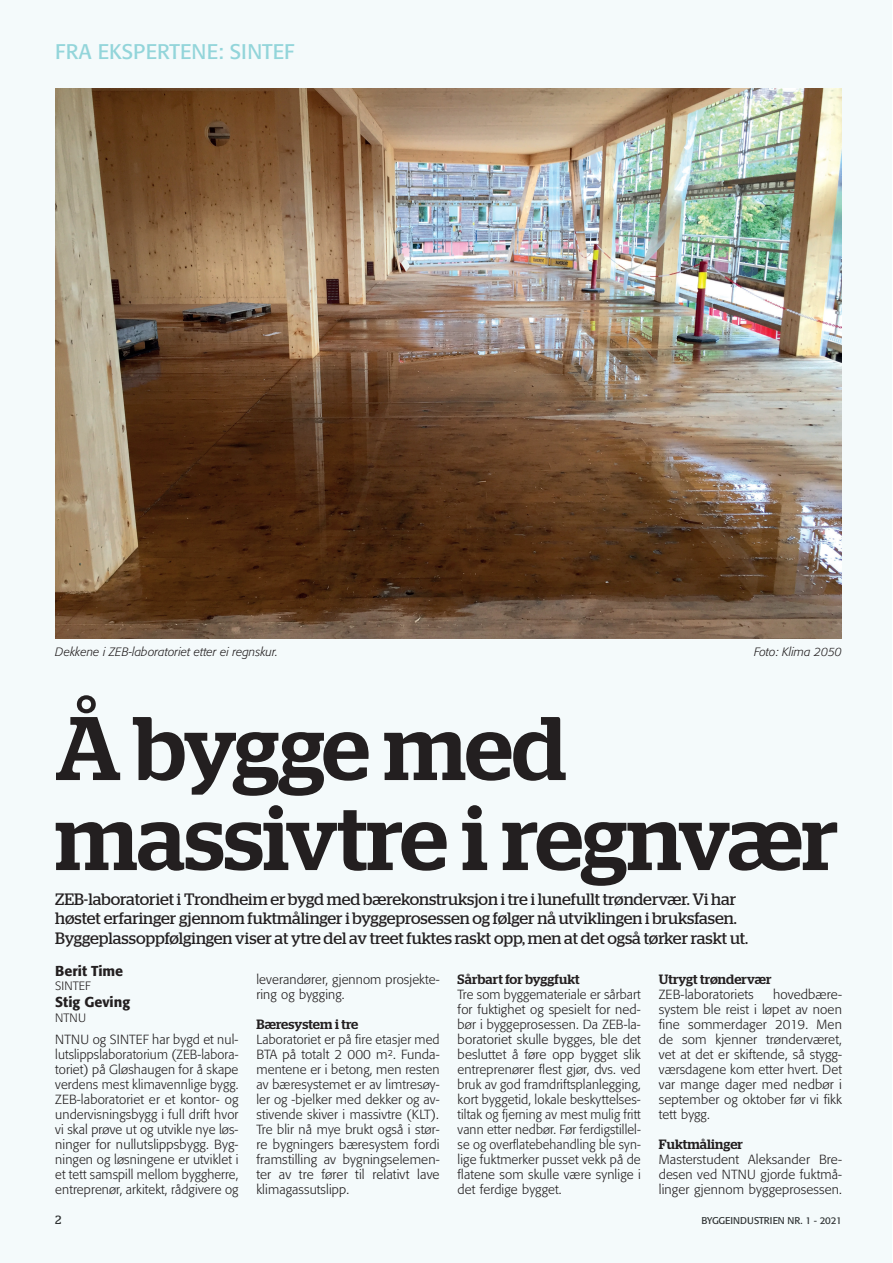
<style>
.page{position:relative;width:893px;height:1263px;background:#fff}
.page>*{position:absolute;margin:0;border:0;box-sizing:border-box;transform-origin:0 0}
.t1{font:500 90px/90px "Stag";letter-spacing:-.01em;color:#231f20}
.t2{font:21px "Formata";color:#93d5da}
.t3{font:16.5px/19.5px "Stag";color:#231f20}
.t4{font:500 14.25px "Formata";color:#231f20}
.t5{font:500 13.5px "Stag";letter-spacing:.01em;color:#231f20}
.t6{font:300 13.2px/15px "Formata";letter-spacing:.01em;color:#231f20;text-align:justify}
.t7{font:italic 300 12px "Formata";color:#231f20}
.t8{font:300 12px "Formata";color:#231f20}
.t9{font:12px "Stag";color:#231f20}
.t10{font:9.75px "Formata";letter-spacing:-.005em;color:#231f20}
</style>
<div class="page">
<div style="left:0;top:0;width:891px;height:1263px;background:#f4fafb"></div>
<img style="left:55px;top:88px;width:787px;height:550px">
<h2 class="t2" style="left:55px;top:39px;width:240px">FRA EKSPERTENE: SINTEF</h2>
<p class="t7" style="left:55px;top:645px;width:224px">Dekkene i ZEB-laboratoriet etter ei regnskur.</p>
<p class="t7" style="left:754px;top:645px;width:89px">Foto: Klima 2050</p>
<h1 class="t1" style="left:55px;top:702px;width:784px">Å bygge med massivtre i regnvær</h1>
<p class="t3" style="left:55px;top:889px;width:694px">ZEB-laboratoriet i Trondheim er bygd med bærekonstruksjon i tre i lunefullt trøndervær. Vi har høstet erfaringer gjennom fuktmålinger i byggeprosessen og følger nå utviklingen i bruksfasen.<br>Byggeplassoppfølgingen viser at ytre del av treet fuktes raskt opp, men at det også tørker raskt ut.</p>
<p class="t4" style="left:55px;top:962px;width:70px">Berit Time</p>
<p class="t8" style="left:55px;top:979px;width:37px">SINTEF</p>
<p class="t4" style="left:55px;top:993px;width:76px">Stig Geving</p>
<p class="t8" style="left:55px;top:1010px;width:32px">NTNU</p>
<p class="t6" style="left:55px;top:1032px;width:185px">NTNU og SINTEF har bygd et nul&shy;lutslippslaboratorium (ZEB-labora&shy;toriet) på Gløshaugen for å skape verdens mest klimavennlige bygg.<br>ZEB-laboratoriet er et kontor- og undervisningsbygg i full drift hvor vi skal prøve ut og utvikle nye løs&shy;ninger for nullutslippsbygg. Byg&shy;ningen og løsningene er utviklet i et tett samspill mellom byggherre, entreprenør, arkitekt, rådgivere og</p>
<p class="t6" style="left:256px;top:972px;width:185px">leverandører, gjennom prosjekte&shy;ring og bygging.</p>
<p class="t5" style="left:256px;top:1016px;width:103px">Bæresystem i tre</p>
<p class="t6" style="left:256px;top:1032px;width:185px">Laboratoriet er på fire etasjer med BTA på totalt 2 000 m². Funda&shy;mentene er i betong, men resten av bæresystemet er av limtresøy&shy;ler og -bjelker med dekker og av&shy;stivende skiver i massivtre (KLT).<br>Tre blir nå mye brukt også i stør&shy;re bygningers bæresystem fordi framstilling av bygningselemen&shy;ter av tre fører til relativt lave klimagassutslipp.</p>
<p class="t5" style="left:458px;top:971px;width:124px">Sårbart for byggfukt</p>
<p class="t6" style="left:458px;top:987px;width:185px">Tre som byggemateriale er sårbart for fuktighet og spesielt for ned&shy;bør i byggeprosessen. Da ZEB-la&shy;boratoriet skulle bygges, ble det besluttet å føre opp bygget slik entreprenører flest gjør, dvs. ved bruk av god framdriftsplanlegging, kort byggetid, lokale beskyttelses&shy;tiltak og fjerning av mest mulig fritt vann etter nedbør. Før ferdigstillel&shy;se og overflatebehandling ble syn&shy;lige fuktmerker pusset vekk på de flatene som skulle være synlige i det ferdige bygget.</p>
<p class="t5" style="left:659px;top:971px;width:114px">Utrygt trøndervær</p>
<p class="t6" style="left:659px;top:987px;width:97px">ZEB-laboratoriets</p>
<p class="t6" style="left:659px;top:987px;width:185px;text-indent:114px">hovedbære&shy;system ble reist i løpet av noen fine sommerdager 2019. Men de som kjenner trønderværet, vet at det er skiftende, så stygg&shy;værsdagene kom etter hvert. Det var mange dager med nedbør i september og oktober før vi fikk tett bygg.</p>
<p class="t5" style="left:659px;top:1136px;width:86px">Fuktmålinger</p>
<p class="t6" style="left:659px;top:1152px;width:185px">Masterstudent Aleksander Bre&shy;desen ved NTNU gjorde fuktmå&shy;linger gjennom byggeprosessen.</p>
<p class="t9" style="left:55px;top:1213px;width:8px">2</p>
<p class="t10" style="left:701px;top:1215px;width:142px">BYGGEINDUSTRIEN NR. 1 - 2021</p>
</div>
